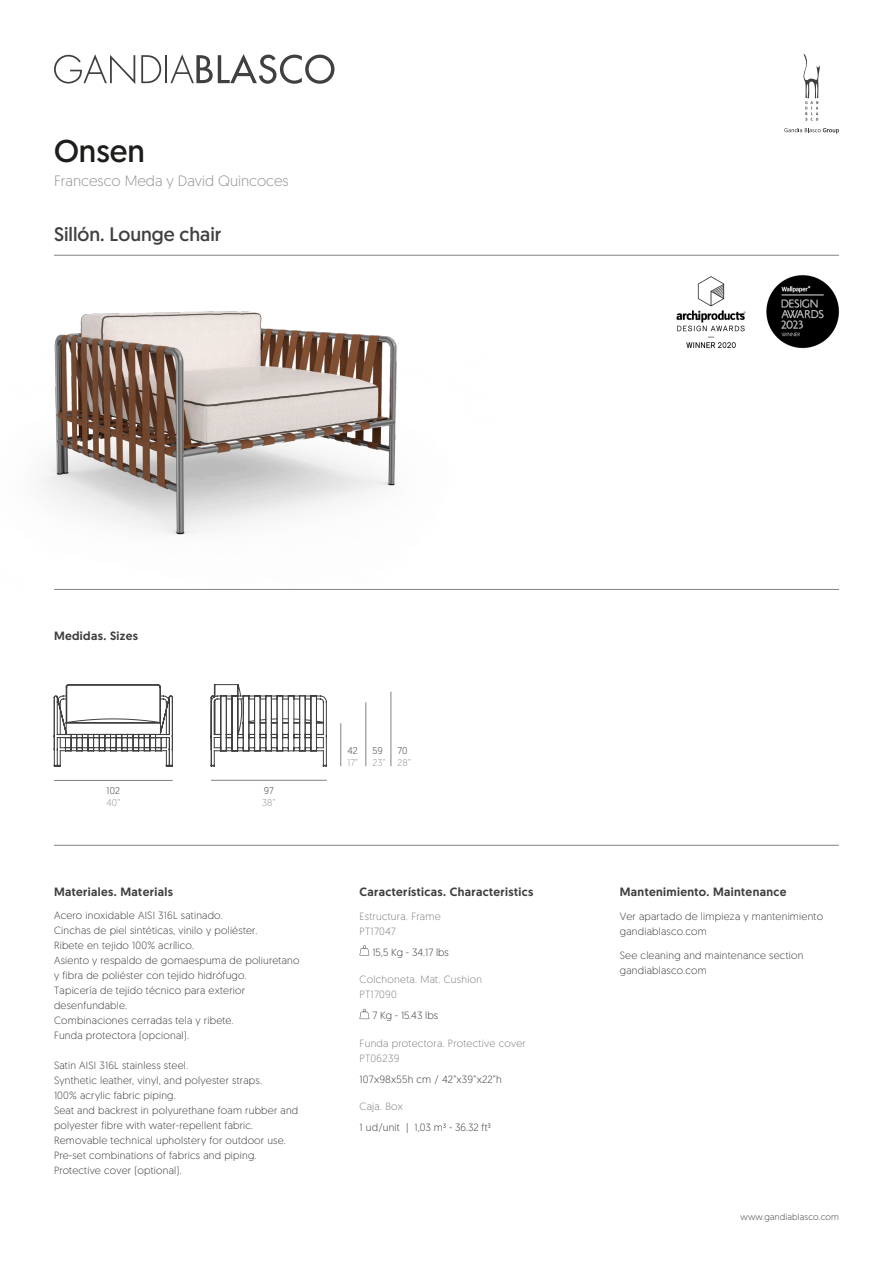
<style>
.page{position:relative;width:893px;height:1263px;background:#fff}
.page>*{position:absolute;margin:0;border:0;box-sizing:border-box;transform-origin:0 0}
.t1{font:31.5px "Geomanist";color:#1d1d1b}
.t2{font:19.5px "Geomanist";color:#404040}
.t3{font:300 15px "Geomanist";color:#959595}
.europa_ingles{font:500 12px "Geomanist";letter-spacing:.03em;color:#404040}
.tabla_titulo_negro{font:300 10.5px/15px "Geomanist";letter-spacing:.02em;color:#404040}
.t4{font:300 10.5px "Geomanist";letter-spacing:.025em;color:#808181}
.tabla_titulo_negro-2{font:300 10.5px "Geomanist";color:#404040}
.t5{font:300 9.75px "Geomanist";letter-spacing:.02em;color:#979797}
.t6{font:300 9.75px "Geomanist";letter-spacing:.02em;color:#404040}
.t7{font:300 9px "Geomanist";letter-spacing:.02em;color:#404040}
</style>
<div class="page">
<img style="left:772px;top:275px;width:67px;height:74px">
<svg style="left:54px;top:54px;width:81px;height:30px"></svg>
<svg style="left:141px;top:55px;width:20px;height:28px"></svg>
<hr style="left:165px;top:55px;width:2px;height:28px;background:#404040">
<svg style="left:170px;top:54px;width:164px;height:30px"></svg>
<svg style="left:784px;top:128px;width:55px;height:6px"></svg>
<svg style="left:803px;top:54px;width:17px;height:67px"></svg>
<img style="left:651px;top:254px;width:121px;height:95px">
<hr style="left:54px;top:255px;width:785px;height:1px;background:#808181">
<hr style="left:54px;top:589px;width:785px;height:1px;background:#808181">
<hr style="left:54px;top:845px;width:785px;height:1px;background:#808181">
<img style="left:40px;top:311px;width:357px;height:224px">
<svg style="left:360px;top:945px;width:9px;height:10px"></svg>
<svg style="left:360px;top:1009px;width:9px;height:10px"></svg>
<hr style="left:54px;top:780px;width:119px;height:1px;background:#808181">
<hr style="left:211px;top:780px;width:116px;height:1px;background:#808181">
<hr style="left:341px;top:723px;width:1px;height:43px;background:#808181">
<hr style="left:366px;top:702px;width:1px;height:64px;background:#808181">
<hr style="left:391px;top:692px;width:1px;height:74px;background:#808181">
<svg style="left:54px;top:684px;width:119px;height:82px"></svg>
<svg style="left:211px;top:684px;width:116px;height:83px"></svg>
<p class="t1" style="left:54px;top:130px;width:92px">Onsen</p>
<p class="t3" style="left:54px;top:171px;width:236px">Francesco Meda y David Quincoces</p>
<p class="t2" style="left:54px;top:221px;width:169px">Sillón. Lounge chair</p>
<p class="europa_ingles" style="left:54px;top:628px;width:86px">Medidas. Sizes</p>
<p class="t6" style="left:107px;top:784px;width:15px">102</p>
<p class="t5" style="left:106px;top:796px;width:15px">40”</p>
<p class="t6" style="left:264px;top:784px;width:12px">97</p>
<p class="t5" style="left:262px;top:796px;width:15px">38”</p>
<p class="europa_ingles" style="left:54px;top:884px;width:120px">Materiales. Materials</p>
<p class="tabla_titulo_negro" style="left:54px;top:907px;width:170px">Acero inoxidable AISI 316L satinado.</p>
<p class="tabla_titulo_negro" style="left:54px;top:922px;width:205px">Cinchas de piel sintéticas, vinilo y poliéster.</p>
<p class="tabla_titulo_negro" style="left:54px;top:937px;width:142px">Ribete en tejido 100% acrílico.</p>
<p class="tabla_titulo_negro" style="left:54px;top:952px;width:247px">Asiento y respaldo de gomaespuma de poliuretano y fibra de poliéster con tejido hidrófugo.<br>Tapicería de tejido técnico para exterior desenfundable.</p>
<p class="tabla_titulo_negro" style="left:54px;top:1012px;width:181px">Combinaciones cerradas tela y ribete.</p>
<p class="tabla_titulo_negro" style="left:54px;top:1027px;width:137px">Funda protectora (opcional).</p>
<p class="tabla_titulo_negro" style="left:54px;top:1057px;width:136px">Satin AISI 316L stainless steel.</p>
<p class="tabla_titulo_negro" style="left:54px;top:1072px;width:210px">Synthetic leather, vinyl, and polyester straps.</p>
<p class="tabla_titulo_negro" style="left:54px;top:1087px;width:123px">100% acrylic fabric piping.</p>
<p class="tabla_titulo_negro" style="left:54px;top:1102px;width:246px">Seat and backrest in polyurethane foam rubber and polyester fibre with water-repellent fabric.<br>Removable technical upholstery for outdoor use.</p>
<p class="tabla_titulo_negro" style="left:54px;top:1147px;width:204px">Pre-set combinations of fabrics and piping.</p>
<p class="tabla_titulo_negro" style="left:54px;top:1162px;width:129px">Protective cover (optional).</p>
<p class="t6" style="left:347px;top:745px;width:12px">42</p>
<p class="t5" style="left:347px;top:756px;width:12px">17”</p>
<p class="t6" style="left:372px;top:745px;width:12px">59</p>
<p class="t5" style="left:372px;top:756px;width:15px">23”</p>
<p class="t6" style="left:397px;top:745px;width:12px">70</p>
<p class="t5" style="left:397px;top:756px;width:15px">28”</p>
<p class="europa_ingles" style="left:360px;top:884px;width:175px">Características. Characteristics</p>
<p class="t4" style="left:360px;top:909px;width:83px">Estructura. Frame</p>
<p class="t4" style="left:360px;top:924px;width:38px">PT17047</p>
<p class="tabla_titulo_negro-2" style="left:372px;top:945px;width:78px">15,5 Kg - 34.17 lbs</p>
<p class="t4" style="left:360px;top:973px;width:124px">Colchoneta. Mat. Cushion</p>
<p class="t4" style="left:360px;top:988px;width:39px">PT17090</p>
<p class="tabla_titulo_negro" style="left:372px;top:1007px;width:67px">7 Kg - 15.43 lbs</p>
<p class="t4" style="left:360px;top:1036px;width:168px">Funda protectora. Protective cover</p>
<p class="t4" style="left:360px;top:1051px;width:41px">PT06239</p>
<p class="tabla_titulo_negro" style="left:360px;top:1071px;width:144px">107x98x55h cm / 42”x39”x22”h</p>
<p class="t4" style="left:360px;top:1100px;width:45px">Caja. Box</p>
<p class="tabla_titulo_negro" style="left:360px;top:1120px;width:133px">1 ud/unit | 1,03 m³ - 36.32 ft³</p>
<p class="europa_ingles" style="left:620px;top:884px;width:168px">Mantenimiento. Maintenance</p>
<p class="tabla_titulo_negro" style="left:620px;top:908px;width:205px">Ver apartado de limpieza y mantenimiento</p>
<p class="tabla_titulo_negro" style="left:620px;top:923px;width:88px">gandiablasco.com</p>
<p class="tabla_titulo_negro" style="left:620px;top:947px;width:185px">See cleaning and maintenance section</p>
<p class="tabla_titulo_negro" style="left:620px;top:962px;width:88px">gandiablasco.com</p>
<p class="t7" style="left:740px;top:1211px;width:100px">www.gandiablasco.com</p>
</div>
